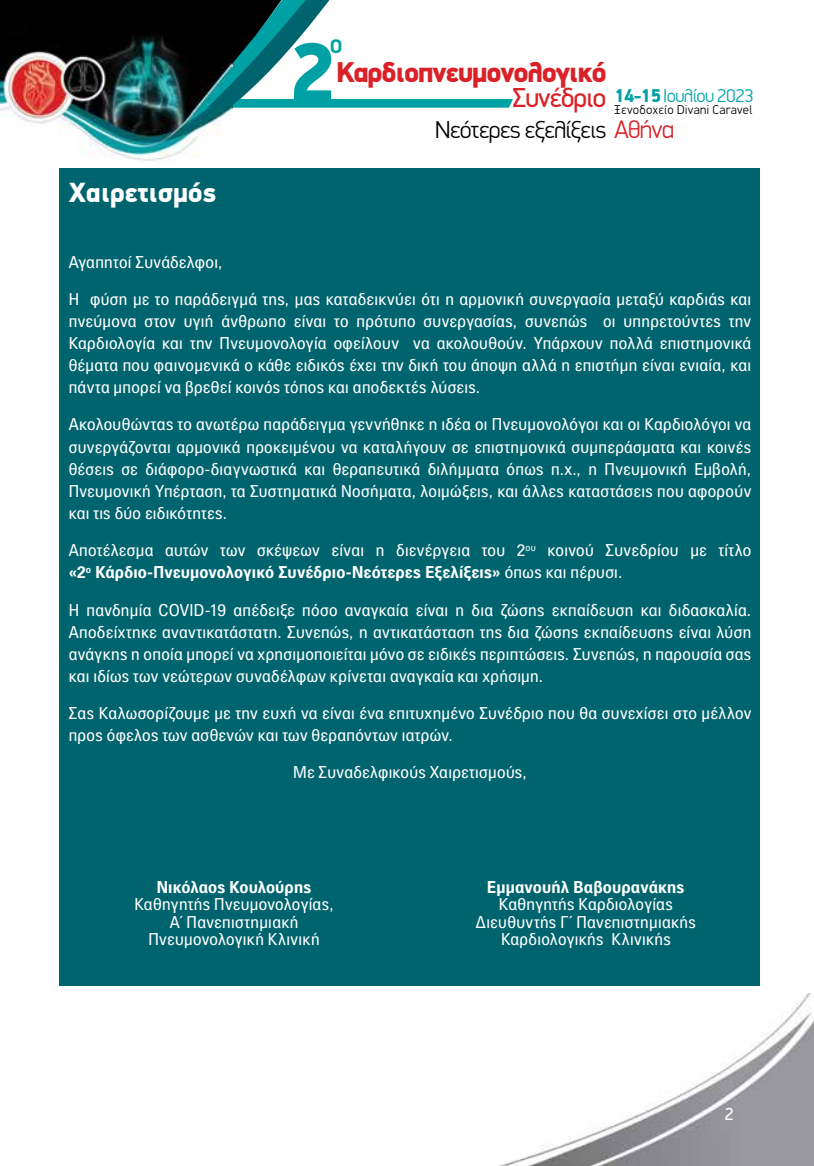
<style>
.page{position:relative;width:814px;height:1166px;background:#fff}
.page>*{position:absolute;margin:0;border:0;box-sizing:border-box;transform-origin:0 0}
.t1{font:900 84.35px "PF Din Display";color:#00a1a5}
.t2{font:900 28.7px "PF Din Display";letter-spacing:-.04em;color:#da2128}
.t3{font:900 28px "PF Din Display";letter-spacing:-.005em;color:#fff}
.t4{font:27.65px "PF Din Display";letter-spacing:-.04em;color:#da2128}
.t5{font:300 24.5px "PF Din Display";letter-spacing:-.03em;color:#000}
.t6{font:700 19.78px "PF Din Display";color:#00a1a5}
.t7{font:300 18.55px "PF Din Display";letter-spacing:-.03em;color:#00a1a5}
.t8{font:17.5px "PF Din Display";color:#fff}
.t9{font:16.62px/22.2px "PF Paperback";letter-spacing:.02em;color:#fff;text-align:justify}
.t10{font:700 16.62px "PF Paperback";letter-spacing:.01em;color:#fff}
.t11{font:300 12.78px "PF Din Display";letter-spacing:.02em;color:#000}
.s1{font-weight:900}
.s2{font-size:25.55px;color:#da2128}
.s3{font-weight:700}
</style>
<div class="page">
<img style="left:499px;top:993px;width:315px;height:173px">
<img style="left:65px;top:130px;width:155px;height:31px">
<img style="left:0;top:0;width:513px;height:130px">
<div style="left:60px;top:168px;width:700px;height:817px;background:#00646e"></div>
<h3 class="t3" style="left:69px;top:175px;width:149px">Χαιρετισμός</h3>
<p class="t6" style="left:330px;top:34px;width:14px">o</p>
<h1 class="t1" style="left:289px;top:21px;width:48px">2</h1>
<h2 class="t2" style="left:336px;top:54px;width:271px">Καρδιοπνευμονολογικό</h2>
<h3 class="t4" style="left:512px;top:81px;width:95px">Συνέδριο</h3>
<p class="t7" style="left:614px;top:84px;width:141px"><span class="s1">14-15</span>Ιουλίου 2023</p>
<p class="t11" style="left:614px;top:102px;width:140px">Ξενοδοχείο Divani Caravel</p>
<h3 class="t5" style="left:435px;top:115px;width:240px">Νεότερες εξελίξεις <span class="s2">Αθήνα</span></h3>
<p class="t9" style="left:69px;top:250px;width:155px">Αγαπητοί Συνάδελφοι,</p>
<p class="t9" style="left:69px;top:287px;width:684px">Η φύση με το παράδειγμά της, μας καταδεικνύει ότι η αρμονική συνεργασία μεταξύ καρδιάς και πνεύμονα στον υγιή άνθρωπο είναι το πρότυπο συνεργασίας, συνεπώς οι υπηρετούντες την Καρδιολογία και την Πνευμονολογία οφείλουν να ακολουθούν. Υπάρχουν πολλά επιστημονικά θέματα που φαινομενικά ο κάθε ειδικός έχει την δική του άποψη αλλά η επιστήμη είναι ενιαία, και πάντα μπορεί να βρεθεί κοινός τόπος και αποδεκτές λύσεις.</p>
<p class="t9" style="left:69px;top:413px;width:684px">Ακολουθώντας το ανωτέρω παράδειγμα γεννήθηκε η ιδέα οι Πνευμονολόγοι και οι Καρδιολόγοι να συνεργάζονται αρμονικά προκειμένου να καταλήγουν σε επιστημονικά συμπεράσματα και κοινές θέσεις σε διάφορο-διαγνωστικά και θεραπευτικά διλήμματα όπως π.χ., η Πνευμονική Εμβολή, Πνευμονική Υπέρταση, τα Συστηματικά Νοσήματα, λοιμώξεις, και άλλες καταστάσεις που αφορούν και τις δύο ειδικότητες.</p>
<p class="t9" style="left:69px;top:539px;width:684px">Αποτέλεσμα αυτών των σκέψεων είναι η διενέργεια του 2<sup>ου</sup> κοινού Συνεδρίου με τίτλο <span class="s3">«2</span><sup>ο</sup> <span class="s3">Κάρδιο-Πνευμονολογικό Συνέδριο-Νεότερες Εξελίξεις»</span> όπως και πέρυσι.</p>
<p class="t9" style="left:69px;top:598px;width:684px">Η πανδημία COVID-19 απέδειξε πόσο αναγκαία είναι η δια ζώσης εκπαίδευση και διδασκαλία.<br>Αποδείχτηκε αναντικατάστατη. Συνεπώς, η αντικατάσταση της δια ζώσης εκπαίδευσης είναι λύση ανάγκης η οποία μπορεί να χρησιμοποιείται μόνο σε ειδικές περιπτώσεις. Συνεπώς, η παρουσία σας και ιδίως των νεώτερων συναδέλφων κρίνεται αναγκαία και χρήσιμη.</p>
<p class="t9" style="left:69px;top:702px;width:684px">Σας Καλωσορίζουμε με την ευχή να είναι ένα επιτυχημένο Συνέδριο που θα συνεχίσει στο μέλλον προς όφελος των ασθενών και των θεραπόντων ιατρών.</p>
<p class="t9" style="left:293px;top:761px;width:235px">Με Συναδελφικούς Χαιρετισμούς,</p>
<p class="t10" style="left:157px;top:876px;width:156px">Νικόλαος Κουλούρης</p>
<p class="t9" style="left:134px;top:895px;width:201px;line-height:17.5px;text-align:center">Καθηγητής Πνευμονολογίας,<br>Α΄ Πανεπιστημιακή<br>Πνευμονολογική Κλινική</p>
<p class="t10" style="left:487px;top:876px;width:199px">Εμμανουήλ Βαβουρανάκης</p>
<p class="t9" style="left:476px;top:895px;width:221px;line-height:17.5px;text-align:center">Καθηγητής Καρδιολογίας<br>Διευθυντής Γ΄ Πανεπιστημιακής<br>Καρδιολογικής Κλινικής</p>
<p class="t8" style="left:724px;top:1103px;width:11px">2</p>
</div>
